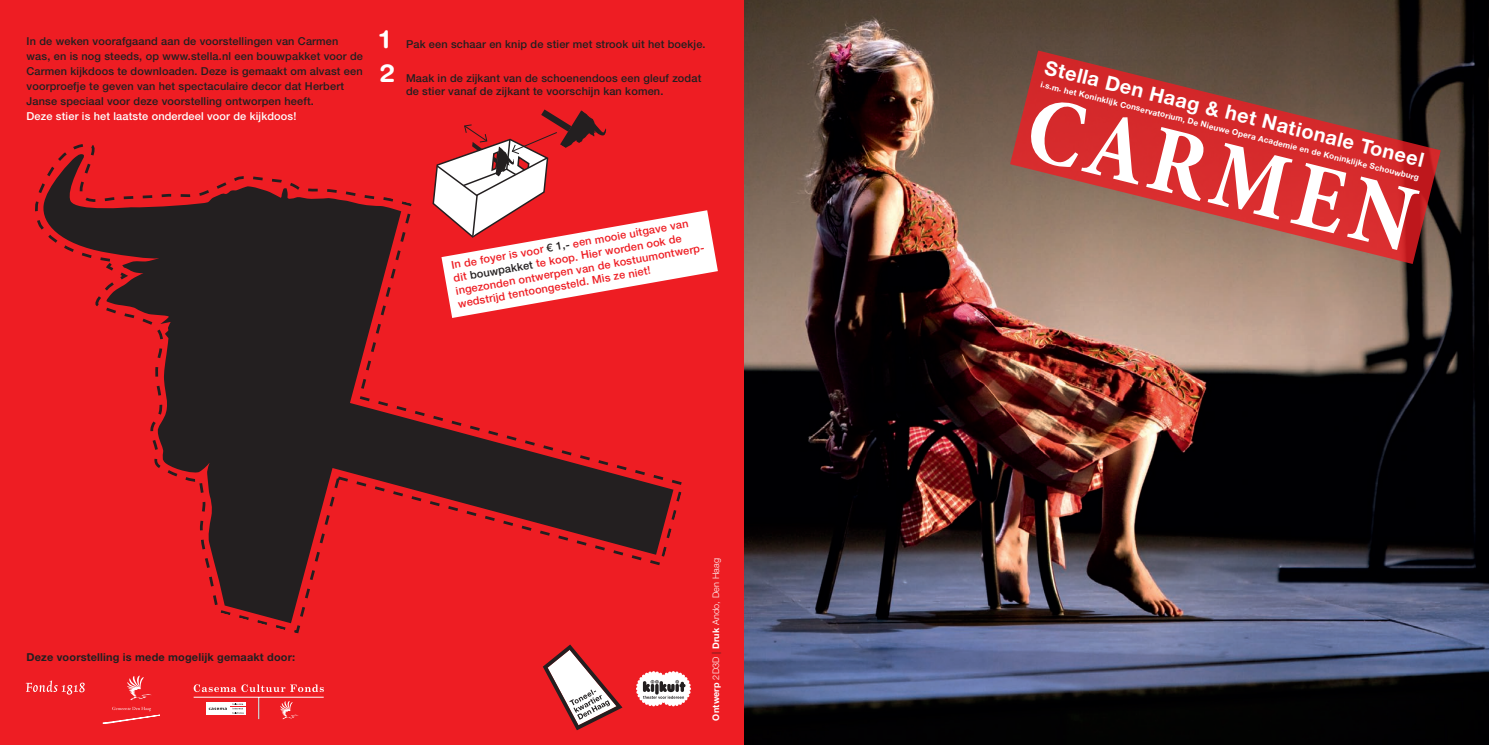
<style>
.page{position:relative;width:1489px;height:745px;background:#fff}
.page>*{position:absolute;margin:0;border:0;box-sizing:border-box;transform-origin:0 0}
.t1{font:700 condensed 96px "Minion Pro";color:#fff}
.t2{font:700 25px "Helvetica Rounded LT Std";color:#fff}
.t3{font:700 19.88px "Helvetica Neue LT Std";color:#fff}
.t4{font:500 11px/15px "Helvetica Neue LT Std";letter-spacing:.015em;color:#231f20}
.t5{font:500 11px/13.1px "Helvetica Neue LT Std";color:#ee1d23}
.t6{font:500 11px "Helvetica Neue LT Std";letter-spacing:.015em;color:#fff}
.t7{font:700 11px "Helvetica Neue LT Std";letter-spacing:.015em;color:#231f20}
.t8{font:300 9px "Helvetica Neue LT Std";letter-spacing:.015em;color:#fff}
.t9{font:700 8.12px "Helvetica Neue LT Std";color:#fff}
.s1{color:#231f20}
.s2{font-weight:700}
</style>
<div class="page">
<div style="left:0;top:0;width:755px;height:744px;background:#ee1d23"></div>
<svg style="left:108px;top:719px;width:30px;height:3px"></svg>
<svg style="left:571px;top:719px;width:29px;height:10px"></svg>
<svg style="left:25px;top:144px;width:666px;height:575px"></svg>
<svg style="left:432px;top:109px;width:286px;height:209px"></svg>
<img style="left:744px;top:0;width:744px;height:744px">
<svg style="left:1010px;top:50px;width:430px;height:214px;background:#a7443d"></svg>
<p class="t4" style="left:27px;top:33px;width:338px">In de weken voorafgaand aan de voorstellingen van Carmen was, en is nog steeds, op www.stella.nl een bouwpakket voor de Carmen kijkdoos te downloaden. Deze is gemaakt om alvast een voorproefje te geven van het spectaculaire decor dat Herbert Janse speciaal voor deze voorstelling ontworpen heeft.</p>
<p class="t6" style="left:27px;top:110px;width:271px">Deze stier is het laatste onderdeel voor de kijkdoos!</p>
<h2 class="t2" style="left:380px;top:24px;width:12px">1</h2>
<p class="t4" style="left:406px;top:37px;width:301px">Pak een schaar en knip de stier met strook uit het boekje.</p>
<h2 class="t2" style="left:380px;top:57px;width:17px">2</h2>
<p class="t4" style="left:406px;top:71px;width:297px;line-height:13.1px">Maak in de zijkant van de schoenendoos een gleuf zodat de stier vanaf de zijkant te voorschijn kan komen.</p>
<p class="t5" style="left:450px;top:258px;width:255px;rotate:-10deg">In de foyer is voor <span class="s1">€ 1,-</span> een mooie uitgave van dit <span class="s1">bouwpakket</span> te koop. Hier worden ook de ingezonden ontwerpen van de kostuumontwerp&shy;wedstrijd tentoongesteld. Mis ze niet!</p>
<p class="t7" style="left:27px;top:649px;width:270px">Deze voorstelling is mede mogelijk gemaakt door:</p>
<p class="t8" style="left:710px;top:720px;width:164px;rotate:-90deg"><span class="s2">Ontwerp</span> 2D3D <span class="s1">|</span> <span class="s2">Druk</span> Ando, Den Haag</p>
<h3 class="t3" style="left:1048px;top:54px;width:391px;rotate:14deg">Stella Den Haag &amp; het Nationale Toneel</h3>
<p class="t9" style="left:1042px;top:79px;width:391px;rotate:14deg">i.s.m. het Koninklijk Conservatorium, De Nieuwe Opera Academie en de Koninklijke Schouwburg</p>
<h1 class="t1" style="left:1042px;top:70px;width:397px;rotate:14deg">Carmen</h1>
</div>
